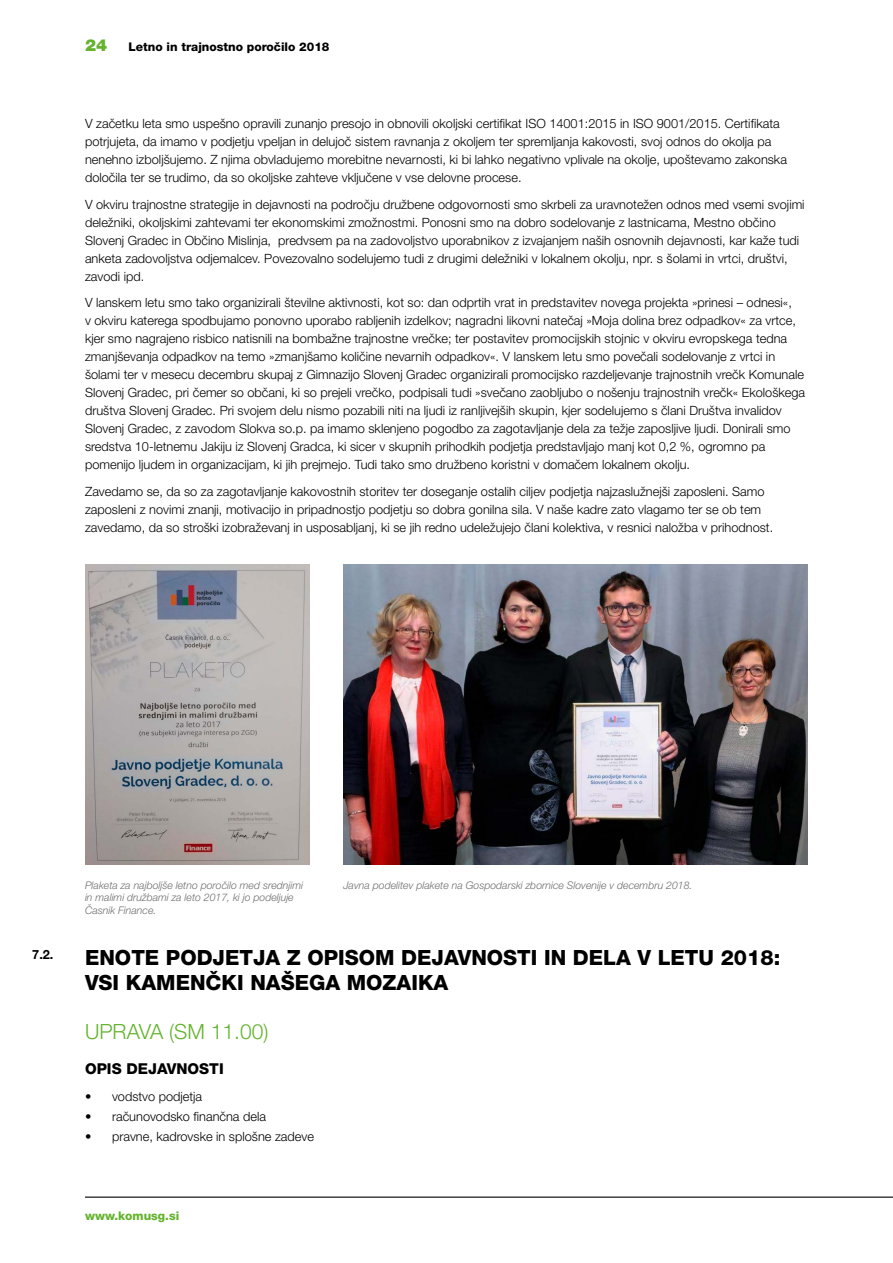
<style>
.page{position:relative;width:893px;height:1263px;background:#fff}
.page>*{position:absolute;margin:0;border:0;box-sizing:border-box;transform-origin:0 0}
.t1{font:800 21px/25.2px "Helvetica Neue LT Pro";color:#000}
.t2{font:300 21px "Helvetica Neue LT Pro";color:#65b32e}
.t3{font:900 16.5px "Helvetica Neue LT Pro";color:#65b32e}
.t4{font:800 15px "Helvetica Neue LT Pro";color:#000}
.t5{font:300 12.75px/18px "Helvetica Neue LT Pro";color:#000}
.t6{font:700 12.75px "Helvetica Neue LT Pro";color:#000}
.t7{font:800 12px "Helvetica Neue LT Pro";color:#000}
.t8{font:800 12px "Helvetica Neue LT Pro";color:#65b32e}
.t9{font:italic 300 10.5px/12.6px "Helvetica Neue LT Pro";color:#706f6f}
</style>
<div class="page">
<hr style="left:85px;top:1196px;width:808px;height:2px;background:#000">
<img style="left:85px;top:565px;width:224px;height:299px">
<img style="left:343px;top:565px;width:465px;height:299px">
<p class="t3" style="left:85px;top:35px;width:24px">24</p>
<p class="t7" style="left:129px;top:39px;width:202px">Letno in trajnostno poročilo 2018</p>
<p class="t5" style="left:85px;top:114px;width:703px">V začetku leta smo uspešno opravili zunanjo presojo in obnovili okoljski certifikat ISO 14001:2015 in ISO 9001/2015. Certifikata potrjujeta, da imamo v podjetju vpeljan in delujoč sistem ravnanja z okoljem ter spremljanja kakovosti, svoj odnos do okolja pa nenehno izboljšujemo. Z njima obvladujemo morebitne nevarnosti, ki bi lahko negativno vplivale na okolje, upoštevamo zakonska določila ter se trudimo, da so okoljske zahteve vključene v vse delovne procese.</p>
<p class="t5" style="left:85px;top:195px;width:721px">V okviru trajnostne strategije in dejavnosti na področju družbene odgovornosti smo skrbeli za uravnotežen odnos med vsemi svojimi deležniki, okoljskimi zahtevami ter ekonomskimi zmožnostmi. Ponosni smo na dobro sodelovanje z lastnicama, Mestno občino Slovenj Gradec in Občino Mislinja, predvsem pa na zadovoljstvo uporabnikov z izvajanjem naših osnovnih dejavnosti, kar kaže tudi anketa zadovoljstva odjemalcev. Povezovalno sodelujemo tudi z drugimi deležniki v lokalnem okolju, npr. s šolami in vrtci, društvi, zavodi ipd.</p>
<p class="t5" style="left:85px;top:293px;width:722px">V lanskem letu smo tako organizirali številne aktivnosti, kot so: dan odprtih vrat in predstavitev novega projekta »prinesi – odnesi«,<br>v okviru katerega spodbujamo ponovno uporabo rabljenih izdelkov; nagradni likovni natečaj »Moja dolina brez odpadkov« za vrtce, kjer smo nagrajeno risbico natisnili na bombažne trajnostne vrečke; ter postavitev promocijskih stojnic v okviru evropskega tedna zmanjševanja odpadkov na temo »zmanjšamo količine nevarnih odpadkov«. V lanskem letu smo povečali sodelovanje z vrtci in šolami ter v mesecu decembru skupaj z Gimnazijo Slovenj Gradec organizirali promocijsko razdeljevanje trajnostnih vrečk Komunale Slovenj Gradec, pri čemer so občani, ki so prejeli vrečko, podpisali tudi »svečano zaobljubo o nošenju trajnostnih vrečk« Ekološkega društva Slovenj Gradec. Pri svojem delu nismo pozabili niti na ljudi iz ranljivejših skupin, kjer sodelujemo s člani Društva invalidov Slovenj Gradec, z zavodom Slokva so.p. pa imamo sklenjeno pogodbo za zagotavljanje dela za težje zaposljive ljudi. Donirali smo sredstva 10-letnemu Jakiju iz Slovenj Gradca, ki sicer v skupnih prihodkih podjetja predstavljajo manj kot 0,2 %, ogromno pa pomenijo ljudem in organizacijam, ki jih prejmejo. Tudi tako smo družbeno koristni v domačem lokalnem okolju.</p>
<p class="t5" style="left:85px;top:482px;width:690px">Zavedamo se, da so za zagotavljanje kakovostnih storitev ter doseganje ostalih ciljev podjetja najzaslužnejši zaposleni. Samo zaposleni z novimi znanji, motivacijo in pripadnostjo podjetju so dobra gonilna sila. V naše kadre zato vlagamo ter se ob tem zavedamo, da so stroški izobraževanj in usposabljanj, ki se jih redno udeležujejo člani kolektiva, v resnici naložba v prihodnost.</p>
<p class="t6" style="left:32px;top:946px;width:23px">7.2.</p>
<p class="t9" style="left:85px;top:878px;width:220px">Plaketa za najboljše letno poročilo med srednjimi in malimi družbami za leto 2017, ki jo podeljuje<br>Časnik Finance.</p>
<p class="t9" style="left:343px;top:878px;width:351px">Javna podelitev plakete na Gospodarski zbornice Slovenije v decembru 2018.</p>
<h1 class="t1" style="left:85px;top:945px;width:697px">ENOTE PODJETJA Z OPISOM DEJAVNOSTI IN DELA V LETU 2018:<br>VSI KAMENČKI NAŠEGA MOZAIKA</h1>
<h1 class="t2" style="left:85px;top:1019px;width:185px">UPRAVA (SM 11.00)</h1>
<p class="t4" style="left:85px;top:1060px;width:140px">OPIS DEJAVNOSTI</p>
<p class="t5" style="left:85px;top:1087px;width:119px">• vodstvo podjetja</p>
<p class="t5" style="left:85px;top:1107px;width:182px">• računovodsko finančna dela</p>
<p class="t5" style="left:85px;top:1127px;width:230px">• pravne, kadrovske in splošne zadeve</p>
<p class="t8" style="left:85px;top:1209px;width:96px">www.komusg.si</p>
</div>
